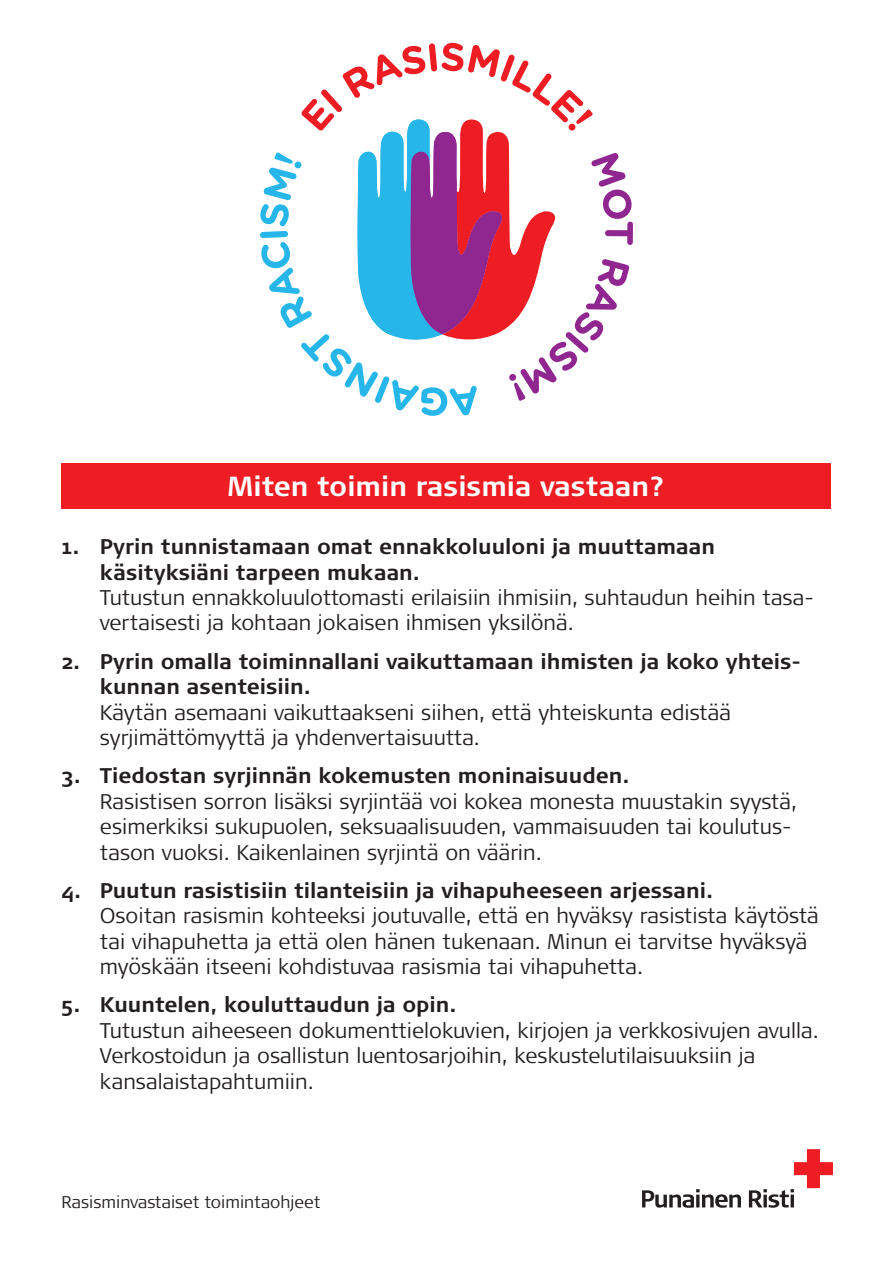
<style>
.page{position:relative;width:893px;height:1263px;background:#fff}
.page>*{position:absolute;margin:0;border:0;box-sizing:border-box;transform-origin:0 0}
.otsikko{font:700 27.6px "Signa OT";color:#fff}
.t1{font:300 21.15px/25.5px "Signa OT";color:#231f20}
.LT{font:300 16.95px "Signa OT";color:#231f20}
.s1{font-weight:700}
</style>
<div class="page">
<div style="left:62px;top:464px;width:769px;height:45px;background:#ee1d23"></div>
<svg style="left:749px;top:1149px;width:84px;height:59px"></svg>
<svg style="left:642px;top:1189px;width:99px;height:19px"></svg>
<svg style="left:301px;top:43px;width:332px;height:358px"></svg>
<svg style="left:260px;top:152px;width:217px;height:264px"></svg>
<p class="otsikko" style="left:228px;top:470px;width:439px">Miten toimin rasismia vastaan?</p>
<p class="t1" style="left:100px;top:534px;width:716px;text-indent:-38px"><span class="s1">1. Pyrin tunnistamaan omat ennakkoluuloni ja muuttamaan käsityksiäni tarpeen mukaan.<br></span>Tutustun ennakkoluulottomasti erilaisiin ihmisiin, suhtaudun heihin tasa&shy;vertaisesti ja kohtaan jokaisen ihmisen yksilönä.</p>
<p class="t1" style="left:100px;top:648px;width:703px;text-indent:-38px"><span class="s1">2. Pyrin omalla toiminnallani vaikuttamaan ihmisten ja koko yhteis&shy;kunnan asenteisiin.<br></span>Käytän asemaani vaikuttaakseni siihen, että yhteiskunta edistää syrjimättömyyttä ja yhdenvertaisuutta.</p>
<p class="t1" style="left:100px;top:763px;width:699px;text-indent:-38px"><span class="s1">3. Tiedostan syrjinnän kokemusten moninaisuuden.<br></span>Rasistisen sorron lisäksi syrjintää voi kokea monesta muustakin syystä, esimerkiksi sukupuolen, seksuaalisuuden, vammaisuuden tai koulutus&shy;tason vuoksi. Kaikenlainen syrjintä on väärin.</p>
<p class="t1" style="left:100px;top:877px;width:721px;text-indent:-38px"><span class="s1">4. Puutun rasistisiin tilanteisiin ja vihapuheeseen arjessani.<br></span>Osoitan rasismin kohteeksi joutuvalle, että en hyväksy rasistista käytöstä tai vihapuhetta ja että olen hänen tukenaan. Minun ei tarvitse hyväksyä myöskään itseeni kohdistuvaa rasismia tai vihapuhetta.</p>
<p class="t1" style="left:100px;top:992px;width:721px;text-indent:-38px"><span class="s1">5. Kuuntelen, kouluttaudun ja opin.<br></span>Tutustun aiheeseen dokumenttielokuvien, kirjojen ja verkkosivujen avulla.<br>Verkostoidun ja osallistun luentosarjoihin, keskustelutilaisuuksiin ja kansalaistapahtumiin.</p>
<p class="LT" style="left:62px;top:1192px;width:260px">Rasisminvastaiset toimintaohjeet</p>
</div>
